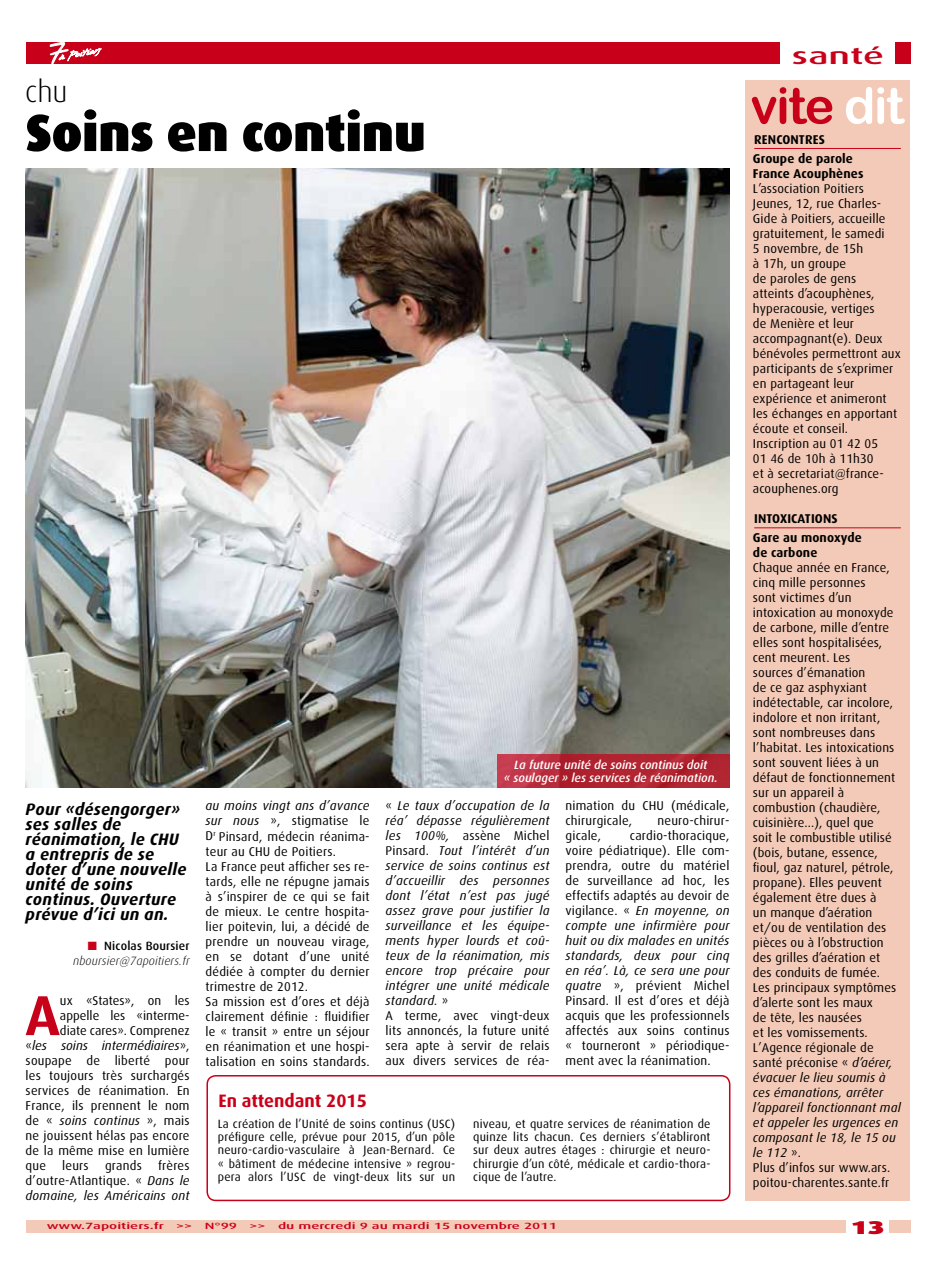
<style>
.page{position:relative;width:936px;height:1276px;background:#fff}
.page>*{position:absolute;margin:0;border:0;box-sizing:border-box;transform-origin:0 0}
.t1{font:700 56.4px "Dax";color:#c90019}
.t2{font:900 52.5px "Dax";letter-spacing:-.01em;color:#000}
.t3{font:50.25px "Arial Rounded MT Bold";letter-spacing:-.03em;color:#c90019}
.t4{font:300 30px "Dax";color:#000}
.t5{font:500 23.4px "Dax";color:#c90019;scale:1.67 1}
.t6{font:900 18.6px "Dax";color:#c90019;scale:1.54 1}
.t7{font:700 18px "Dax";color:#c90019}
.t8{font:italic 700 16.5px/15px "Dax";letter-spacing:.015em;color:#000}
.t9{font:12.75px/15px "Dax";letter-spacing:.01em;color:#000}
.t10{font:italic 12.75px/15px "Dax";letter-spacing:.015em;color:#000;text-align:justify}
.t11{font:700 12.75px/19.2px "Dax";letter-spacing:.01em;color:#000}
.t12{font:12px/13.4px "Dax";letter-spacing:.02em;color:#000;text-align:justify}
.t13{font:italic 500 12px/12.8px "Dax";color:#fff;text-align:center}
.t14{font:italic 300 12px/15px "Dax";letter-spacing:.015em;color:#000;text-align:right}
.t15{font:500 9px "Dax";color:#c90019;scale:1.67 1}
.s1{color:#c90019}
.s2{font-weight:500;font-style:normal}
.s3{font-style:normal}
.s4{font-style:italic}
.s5{color:#fff}
</style>
<div class="page">
<div style="left:26px;top:1220px;width:884px;height:12px;background:#f3cab7"></div>
<img style="left:26px;top:168px;width:703px;height:620px">
<svg style="left:496px;top:754px;width:233px;height:34px;background:#b42836"></svg>
<div style="left:26px;top:43px;width:884px;height:21px;background:#c90019"></div>
<div style="left:780px;top:37px;width:115px;height:38px;background:#fff"></div>
<svg style="left:50px;top:42px;width:51px;height:22px"></svg>
<div style="left:745px;top:80px;width:164px;height:1121px;background:#f3cab7"></div>
<hr style="left:754px;top:148px;width:146px;height:1px;background:#c90019">
<hr style="left:754px;top:527px;width:146px;height:1px;background:#c90019">
<div style="left:206px;top:1075px;width:524px;height:126px;border:2px solid #c90019;border-radius:9px"></div>
<div style="left:846px;top:1212px;width:43px;height:33px;background:#fff"></div>
<h3 class="t4" style="left:26px;top:75px;width:43px">chu</h3>
<h2 class="t2" style="left:26px;top:103px;width:402px">Soins en continu</h2>
<p class="t13" style="left:504px;top:758px;width:215px">La future unité de soins continus doit<br>« soulager » les services de réanimation.</p>
<p class="t8" style="left:26px;top:801px;width:162px">Pour «désengorger» ses salles de réanimation, le CHU a entrepris de se doter d’une nouvelle unité de soins continus. Ouverture prévue d’ici un an.</p>
<p class="t14" style="left:73px;top:938px;width:118px"><span class="s1">■</span> <span class="s2">Nicolas Boursier </span>nboursier@7apoitiers.fr</p>
<h1 class="t1" style="left:25px;top:983px;width:36px">A</h1>
<p class="t9" style="left:60px;top:993px;width:131px">ux «States», on les</p>
<p class="t9" style="left:60px;top:1008px;width:131px">appelle les «interme-</p>
<p class="t9" style="left:60px;top:1023px;width:131px">diate cares». Comprenez</p>
<p class="t10" style="left:26px;top:1038px;width:165px"><span class="s3">«</span>les soins intermédiaires<span class="s3">»,</span></p>
<p class="t9" style="left:26px;top:1053px;width:165px">soupape de liberté pour</p>
<p class="t9" style="left:26px;top:1068px;width:165px">les toujours très surchargés</p>
<p class="t9" style="left:26px;top:1083px;width:165px">services de réanimation. En</p>
<p class="t9" style="left:26px;top:1098px;width:165px">France, ils prennent le nom</p>
<p class="t10" style="left:26px;top:1113px;width:165px"><span class="s3">de «</span> soins continus <span class="s3">», mais</span></p>
<p class="t9" style="left:26px;top:1128px;width:165px">ne jouissent hélas pas encore</p>
<p class="t9" style="left:26px;top:1143px;width:165px">de la même mise en lumière</p>
<p class="t9" style="left:26px;top:1158px;width:22px">que</p>
<p class="t9" style="left:62px;top:1158px;width:28px">leurs</p>
<p class="t9" style="left:105px;top:1158px;width:38px">grands</p>
<p class="t10" style="left:26px;top:1158px;width:165px;text-indent:132px"><span class="s3">frères d’outre-Atlantique. «</span> Dans le domaine, les Américains ont</p>
<p class="t9" style="left:205px;top:798px;width:165px"><span class="s4">au moins vingt ans d’avance sur nous</span> », stigmatise le<br>D<sup>r</sup> Pinsard, médecin réanima&shy;teur au CHU de Poitiers.<br>La France peut afficher ses re&shy;tards, elle ne répugne jamais à s’inspirer de ce qui se fait de mieux. Le centre hospita&shy;lier poitevin, lui, a décidé de prendre un nouveau virage, en se dotant d’une unité dédiée à compter du dernier trimestre de 2012.<br>Sa mission est d’ores et déjà clairement définie : fluidifier le « transit » entre un séjour en réanimation et une hospi&shy;talisation en soins standards.</p>
<p class="t10" style="left:385px;top:798px;width:165px;text-align:left"><span class="s3">«</span> Le taux d’occupation de la réa’ dépasse régulièrement les 100%, <span class="s3">assène Michel<br>Pinsard.</span> Tout l’intérêt d’un service de soins continus est d’accueillir des personnes dont l’état n’est pas jugé assez grave pour justifier la surveillance et les équipe&shy;ments hyper lourds et coû&shy;teux de la réanimation, mis encore trop précaire pour intégrer une unité médicale standard. <span class="s3">»<br>A terme, avec vingt-deux lits annoncés, la future unité sera apte à servir de relais aux divers services de réa-</span></p>
<p class="t9" style="left:565px;top:798px;width:165px">nimation du CHU (médicale, chirurgicale,</p>
<p class="t9" style="left:657px;top:813px;width:73px">neuro-chirur-</p>
<p class="t9" style="left:565px;top:828px;width:165px;text-align:justify;text-indent:64px">cardio-thoracique, voire pédiatrique). Elle com&shy;prendra, outre du matériel de surveillance ad hoc, les effectifs adaptés au devoir de vigilance. « <span class="s4">En moyenne, on compte une infirmière pour huit ou dix malades en unités standards, deux pour cinq en réa’. Là, ce sera une pour quatre</span> », prévient Michel Pinsard. Il est d’ores et déjà acquis que les professionnels affectés aux soins continus « tourneront » périodique&shy;ment avec la réanimation.</p>
<p class="t9" style="left:565px;top:828px;width:37px">gicale,</p>
<h3 class="t7" style="left:218px;top:1091px;width:150px">En attendant 2015</h3>
<p class="t12" style="left:218px;top:1117px;width:239px">La création de l’Unité de soins continus (USC) préfigure celle, prévue pour 2015, d’un pôle neuro-cardio-vasculaire à Jean-Bernard. Ce « bâtiment de médecine intensive » regrou&shy;pera alors l’USC de vingt-deux lits sur un</p>
<p class="t12" style="left:473px;top:1117px;width:239px">niveau, et quatre services de réanimation de quinze lits chacun. Ces derniers s’établiront sur deux autres étages : chirurgie et neuro&shy;chirurgie d’un côté, médicale et cardio-thora&shy;cique de l’autre.</p>
<h3 class="t5" style="left:791px;top:43px;width:57px">santé</h3>
<h3 class="t3" style="left:750px;top:76px;width:155px">vite <span class="s5">dit</span></h3>
<p class="t11" style="left:753px;top:130px;width:101px">RENCONTRES<br>Groupe de parole</p>
<p class="t11" style="left:753px;top:164px;width:112px">France Acouphènes</p>
<p class="t9" style="left:753px;top:181px;width:149px">L’association Poitiers<br>Jeunes, 12, rue Charles-<br>Gide à Poitiers, accueille gratuitement, le samedi<br>5 novembre, de 15h<br>à 17h, un groupe<br>de paroles de gens<br>atteints d’acouphènes, hyperacousie, vertiges<br>de Menière et leur accompagnant(e). Deux bénévoles permettront aux participants de s’exprimer en partageant leur expérience et animeront les échanges en apportant écoute et conseil.<br>Inscription au 01 42 05<br>01 46 de 10h à 11h30<br>et à secretariat@france&shy;acouphenes.org</p>
<p class="t11" style="left:753px;top:509px;width:110px">INTOXICATIONS<br>Gare au monoxyde</p>
<p class="t11" style="left:753px;top:543px;width:66px">de carbone</p>
<p class="t9" style="left:753px;top:560px;width:149px">Chaque année en France, cinq mille personnes<br>sont victimes d’un intoxication au monoxyde de carbone, mille d’entre elles sont hospitalisées, cent meurent. Les<br>sources d’émanation<br>de ce gaz asphyxiant indétectable, car incolore, indolore et non irritant, sont nombreuses dans l’habitat. Les intoxications sont souvent liées à un défaut de fonctionnement sur un appareil à combustion (chaudière, cuisinière...), quel que<br>soit le combustible utilisé (bois, butane, essence, fioul, gaz naturel, pétrole, propane). Elles peuvent également être dues à<br>un manque d’aération et/ou de ventilation des pièces ou à l’obstruction des grilles d’aération et des conduits de fumée.<br>Les principaux symptômes d’alerte sont les maux<br>de tête, les nausées<br>et les vomissements.<br>L’Agence régionale de santé préconise « <span class="s4">d’aérer, évacuer le lieu soumis à ces émanations, arrêter l’appareil fonctionnant mal et appeler les urgences en composant le 18, le 15 ou le 112</span> ».<br>Plus d’infos sur www.ars. poitou-charentes.sante.fr</p>
<p class="t15" style="left:47px;top:1220px;width:72px">www.7apoitiers.fr</p>
<p class="t15" style="left:176px;top:1220px;width:11px">&gt;&gt;</p>
<p class="t15" style="left:205px;top:1220px;width:21px">N°99</p>
<p class="t15" style="left:249px;top:1220px;width:11px">&gt;&gt;</p>
<p class="t15" style="left:278px;top:1220px;width:168px">du mercredi 9 au mardi 15 novembre 2011</p>
<h3 class="t6" style="left:850px;top:1216px;width:24px">13</h3>
</div>
